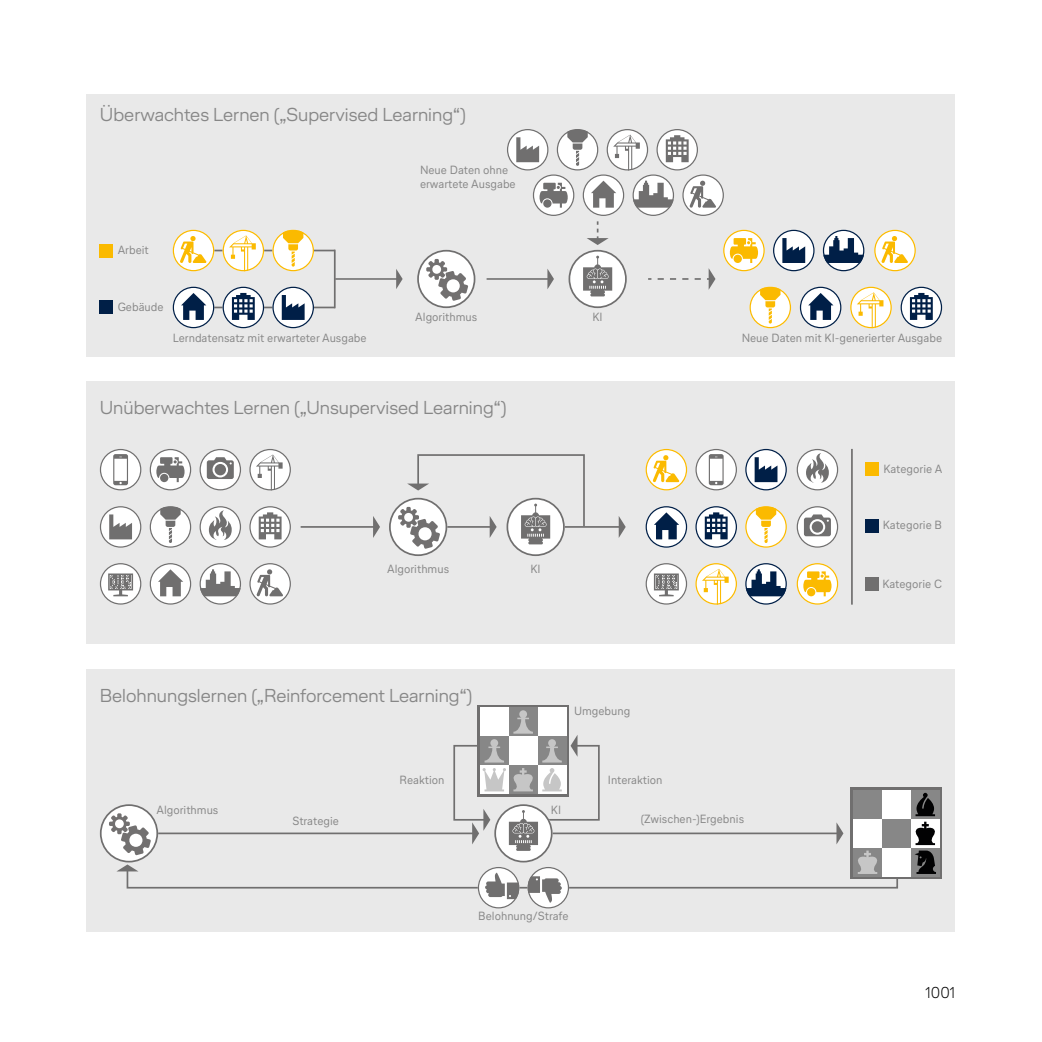
<style>
.page{position:relative;width:1042px;height:1042px;background:#fff}
.page>*{position:absolute;margin:0;border:0;box-sizing:border-box;transform-origin:0 0}
.t1{font:300 18.72px "Lufthansa Head";color:#878787}
.t2{font:300 15.75px "Lufthansa Text";color:#000}
.t3{font:11.9px/14.2px "Lufthansa Text";color:#878787}
</style>
<div class="page">
<div style="left:87px;top:669px;width:868px;height:263px;background:#e9e9e9"></div>
<div style="left:477px;top:705px;width:92px;height:91px;background:#706f6f"></div>
<div style="left:537px;top:707px;width:29px;height:29px;background:#fff"></div>
<div style="left:509px;top:707px;width:28px;height:29px;background:#878787"></div>
<div style="left:480px;top:707px;width:29px;height:29px;background:#fff"></div>
<div style="left:850px;top:787px;width:92px;height:92px;background:linear-gradient(to bottom,#706f6f,#706f6f)"></div>
<div style="left:911px;top:790px;width:28px;height:29px;background:#878787"></div>
<div style="left:882px;top:790px;width:29px;height:29px;background:#fff"></div>
<div style="left:882px;top:819px;width:29px;height:29px;background:#878787"></div>
<div style="left:911px;top:848px;width:28px;height:28px;background:#878787"></div>
<div style="left:882px;top:848px;width:29px;height:28px;background:#fff"></div>
<svg style="left:100px;top:710px;width:799px;height:198px"></svg>
<svg style="left:911px;top:793px;width:28px;height:81px"></svg>
<div style="left:87px;top:94px;width:868px;height:263px;background:#e9e9e9"></div>
<hr style="left:187px;top:307px;width:148px;height:1px;background:#706f6f">
<hr style="left:188px;top:250px;width:147px;height:1px;background:#706f6f">
<hr style="left:335px;top:278px;width:63px;height:2px;background:#706f6f">
<svg style="left:396px;top:269px;width:7px;height:20px"></svg>
<svg style="left:417px;top:250px;width:58px;height:58px"></svg>
<hr style="left:486px;top:278px;width:63px;height:2px;background:#706f6f">
<hr style="left:334px;top:250px;width:2px;height:58px;background:#706f6f">
<svg style="left:173px;top:230px;width:41px;height:41px"></svg>
<svg style="left:223px;top:287px;width:41px;height:41px"></svg>
<svg style="left:223px;top:230px;width:41px;height:41px"></svg>
<svg style="left:272px;top:287px;width:42px;height:41px"></svg>
<svg style="left:173px;top:287px;width:41px;height:41px"></svg>
<svg style="left:272px;top:230px;width:42px;height:41px"></svg>
<div style="left:100px;top:301px;width:13px;height:13px;background:#001f47"></div>
<div style="left:100px;top:244px;width:13px;height:13px;background:#fbba00"></div>
<svg style="left:507px;top:129px;width:435px;height:199px"></svg>
<div style="left:87px;top:381px;width:868px;height:263px;background:#e9e9e9"></div>
<hr style="left:301px;top:526px;width:74px;height:2px;background:#706f6f">
<svg style="left:373px;top:516px;width:7px;height:22px"></svg>
<hr style="left:546px;top:526px;width:74px;height:2px;background:#706f6f">
<svg style="left:619px;top:516px;width:7px;height:22px"></svg>
<svg style="left:249px;top:563px;width:42px;height:41px"></svg>
<svg style="left:249px;top:506px;width:42px;height:42px"></svg>
<svg style="left:249px;top:449px;width:42px;height:41px"></svg>
<svg style="left:199px;top:563px;width:42px;height:41px"></svg>
<svg style="left:100px;top:506px;width:41px;height:42px"></svg>
<svg style="left:150px;top:506px;width:41px;height:42px"></svg>
<svg style="left:150px;top:563px;width:41px;height:41px"></svg>
<svg style="left:150px;top:449px;width:41px;height:41px"></svg>
<svg style="left:100px;top:563px;width:41px;height:41px"></svg>
<svg style="left:199px;top:449px;width:42px;height:41px"></svg>
<svg style="left:199px;top:506px;width:42px;height:42px"></svg>
<svg style="left:100px;top:449px;width:41px;height:41px"></svg>
<svg style="left:645px;top:563px;width:42px;height:42px"></svg>
<svg style="left:695px;top:449px;width:42px;height:41px"></svg>
<svg style="left:796px;top:506px;width:42px;height:42px"></svg>
<svg style="left:796px;top:449px;width:42px;height:41px"></svg>
<svg style="left:796px;top:563px;width:42px;height:42px"></svg>
<svg style="left:645px;top:449px;width:42px;height:41px"></svg>
<svg style="left:695px;top:563px;width:42px;height:42px"></svg>
<svg style="left:745px;top:506px;width:42px;height:42px"></svg>
<svg style="left:745px;top:563px;width:42px;height:42px"></svg>
<svg style="left:695px;top:506px;width:42px;height:42px"></svg>
<svg style="left:745px;top:449px;width:42px;height:41px"></svg>
<svg style="left:645px;top:506px;width:42px;height:42px"></svg>
<div style="left:865px;top:578px;width:14px;height:13px;background:#706f6f"></div>
<div style="left:865px;top:519px;width:14px;height:13px;background:#001f47"></div>
<div style="left:865px;top:463px;width:14px;height:13px;background:#fbba00"></div>
<hr style="left:851px;top:449px;width:2px;height:155px;background:#706f6f">
<svg style="left:389px;top:454px;width:197px;height:102px"></svg>
<h1 class="t1" style="left:100px;top:102px;width:367px">Überwachtes Lernen („Supervised Learning“)</h1>
<p class="t3" style="left:118px;top:242px;width:33px">Arbeit</p>
<p class="t3" style="left:118px;top:299px;width:47px">Gebäude</p>
<p class="t3" style="left:173px;top:331px;width:195px">Lerndatensatz mit erwarteter Ausgabe</p>
<p class="t3" style="left:420px;top:162px;width:97px">Neue Daten ohne erwartete Ausgabe</p>
<p class="t3" style="left:415px;top:310px;width:63px">Algorithmus</p>
<p class="t3" style="left:592px;top:310px;width:12px">KI</p>
<h1 class="t1" style="left:100px;top:395px;width:408px">Unüberwachtes Lernen („Unsupervised Learning“)</h1>
<p class="t3" style="left:387px;top:561px;width:63px">Algorithmus</p>
<p class="t3" style="left:530px;top:561px;width:12px">KI</p>
<h1 class="t1" style="left:100px;top:682px;width:374px">Belohnungslernen („Reinforcement Learning“)</h1>
<p class="t3" style="left:574px;top:703px;width:58px">Umgebung</p>
<p class="t3" style="left:742px;top:331px;width:202px">Neue Daten mit KI-generierter Ausgabe</p>
<p class="t3" style="left:883px;top:461px;width:60px">Kategorie A</p>
<p class="t3" style="left:883px;top:517px;width:61px">Kategorie B</p>
<p class="t3" style="left:882px;top:576px;width:61px">Kategorie C</p>
<p class="t3" style="left:156px;top:803px;width:63px">Algorithmus</p>
<p class="t3" style="left:292px;top:813px;width:48px">Strategie</p>
<p class="t3" style="left:400px;top:772px;width:46px">Reaktion</p>
<p class="t3" style="left:608px;top:772px;width:56px">Interaktion</p>
<p class="t3" style="left:641px;top:812px;width:105px">(Zwischen-)Ergebnis</p>
<p class="t3" style="left:551px;top:803px;width:12px">KI</p>
<p class="t3" style="left:478px;top:908px;width:92px">Belohnung/Strafe</p>
<h2 class="t2" style="left:925px;top:982px;width:31px">1001</h2>
</div>
